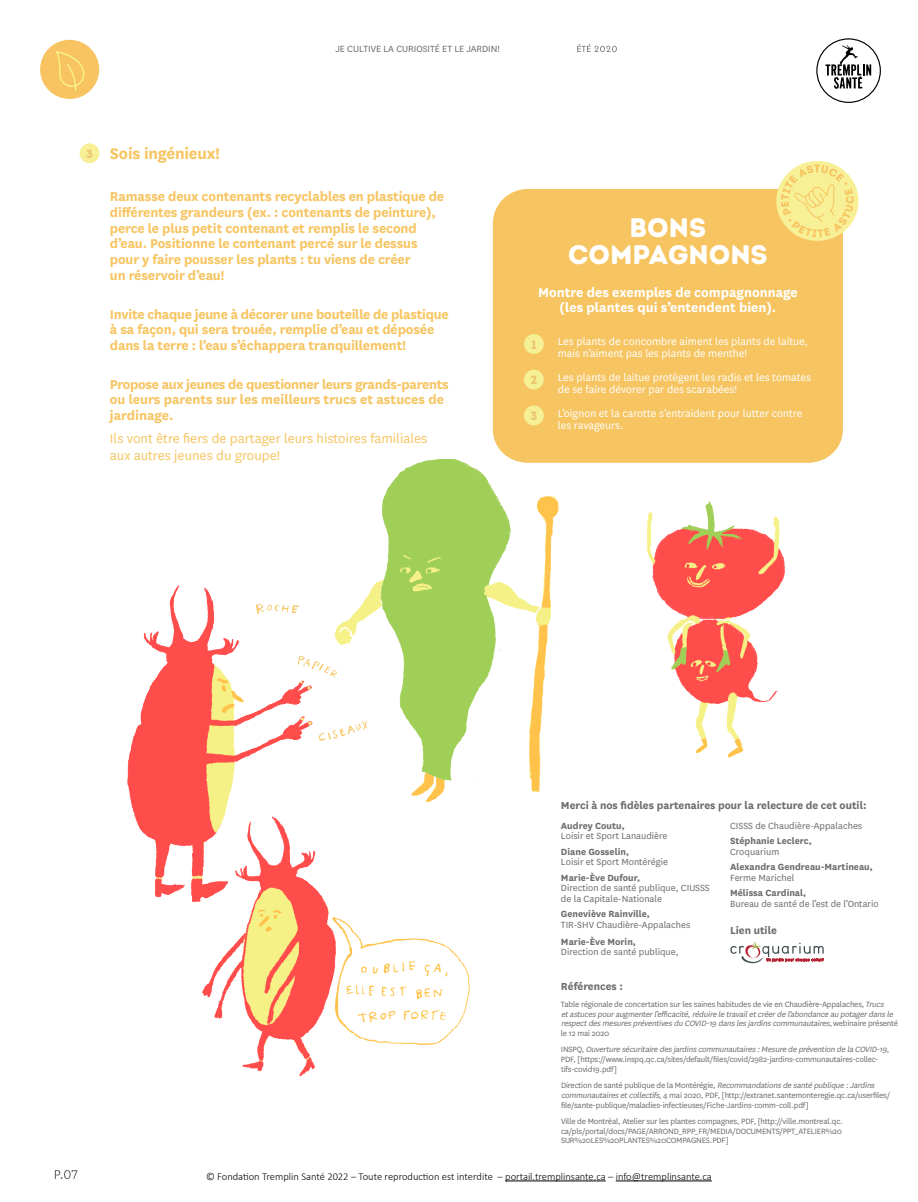
<style>
.page{position:relative;width:918px;height:1202px;background:#fff}
.page>*{position:absolute;margin:0;border:0;box-sizing:border-box;transform-origin:0 0}
.t1{font:26.85px/26.8px "Intro Rust Base";color:#fff;text-align:center}
.t2{font:700 17.85px "National";letter-spacing:-.01em;color:#f7c562}
.t3{font:700 14.85px/15.6px "National";letter-spacing:-.01em;color:#f7c562}
.t4{font:14.85px/16.4px "National";color:#f7c562}
.t5{font:700 14.85px/15.6px "National";color:#fff;text-align:center}
.t6{font:12px/12px "National";color:#fff}
.t7{font:700 12px "National";color:#6b6c6b}
.t8{font:12px "Intro Rust Base";color:#edc570}
.t9{font:10.5px/10.5px "National";color:#6b6c6b}
.t10{font:700 10.5px "National";color:#6b6c6b}
.t11{font:300 10.5px "Calibri";color:#000}
.t12{font:10.5px "National";color:#6c6d6c}
.t13{font:9px/9.8px "National";letter-spacing:-.02em;color:#6b6c6b}
.t14{font:italic 9px/9.8px "National";color:#6b6c6b}
.s1{font-style:normal}
.s2{font-style:italic}
</style>
<div class="page">
<div style="left:816px;top:38px;width:65px;height:65px;border:1px solid #000;border-radius:50%"></div>
<svg style="left:826px;top:45px;width:45px;height:44px"></svg>
<hr style="left:505px;top:1180px;width:101px;height:1px;background:#000">
<hr style="left:616px;top:1180px;width:96px;height:1px;background:#000">
<svg style="left:577px;top:44px;width:40px;height:8px"></svg>
<svg style="left:55px;top:1170px;width:22px;height:9px"></svg>
<img style="left:127px;top:460px;width:695px;height:617px">
<div style="left:493px;top:189px;width:350px;height:274px;background:#f6c460;border-radius:34px"></div>
<div style="left:524px;top:334px;width:20px;height:20px;background:#f5f094;border-radius:50%"></div>
<div style="left:776px;top:161px;width:83px;height:80px;background:#f8f096;border-radius:50%"></div>
<svg style="left:781px;top:165px;width:73px;height:72px"></svg>
<div style="left:40px;top:40px;width:59px;height:59px;background:#f7c461;border-radius:50%"></div>
<svg style="left:56px;top:51px;width:29px;height:40px"></svg>
<div style="left:80px;top:143px;width:19px;height:20px;background:#f8f096;border-radius:50%"></div>
<div style="left:524px;top:369px;width:20px;height:20px;background:#f5f094;border-radius:50%"></div>
<div style="left:524px;top:405px;width:20px;height:20px;background:#f5f094;border-radius:50%"></div>
<svg style="left:730px;top:941px;width:94px;height:23px"></svg>
<p class="t12" style="left:335px;top:42px;width:166px">JE CULTIVE LA CURIOSITÉ ET LE JARDIN!</p>
<h3 class="t8" style="left:86px;top:146px;width:8px">3</h3>
<h2 class="t2" style="left:110px;top:141px;width:111px">Sois ingénieux!</h2>
<p class="t3" style="left:110px;top:188px;width:336px">Ramasse deux contenants recyclables en plastique de différentes grandeurs (ex. : contenants de peinture), perce le plus petit contenant et remplis le second d’eau. Positionne le contenant percé sur le dessus pour y faire pousser les plants : tu viens de créer<br>un réservoir d’eau!</p>
<h3 class="t3" style="left:110px;top:305px;width:340px">Invite chaque jeune à décorer une bouteille de plastique à sa façon, qui sera trouée, remplie d’eau et déposée dans la terre : l’eau s’échappera tranquillement!</h3>
<h3 class="t3" style="left:110px;top:375px;width:340px">Propose aux jeunes de questionner leurs grands-parents ou leurs parents sur les meilleurs trucs et astuces de jardinage.</h3>
<h3 class="t4" style="left:110px;top:430px;width:319px">Ils vont être fiers de partager leurs histoires familiales aux autres jeunes du groupe!</h3>
<h1 class="t1" style="left:568px;top:215px;width:201px">BONS<br>COMPAGNONS</h1>
<h3 class="t5" style="left:538px;top:283px;width:261px">Montre des exemples de compagnonnage (les plantes qui s’entendent bien).</h3>
<h3 class="t6" style="left:558px;top:335px;width:252px">Les plants de concombre aiment les plants de laitue, mais n’aiment pas les plants de menthe!</h3>
<h3 class="t6" style="left:558px;top:371px;width:255px">Les plants de laitue protègent les radis et les tomates de se faire dévorer par des scarabées!</h3>
<h3 class="t6" style="left:558px;top:406px;width:246px">L’oignon et la carotte s’entraident pour lutter contre les ravageurs.</h3>
<h3 class="t8" style="left:531px;top:337px;width:7px">1</h3>
<h3 class="t8" style="left:530px;top:372px;width:8px">2</h3>
<h3 class="t8" style="left:530px;top:408px;width:8px">3</h3>
<h3 class="t7" style="left:561px;top:797px;width:307px">Merci à nos fidèles partenaires pour la relecture de cet outil:</h3>
<p class="t9" style="left:730px;top:819px;width:134px">CISSS de Chaudière-Appalaches</p>
<p class="t10" style="left:730px;top:833px;width:83px">Stéphanie Leclerc,</p>
<p class="t9" style="left:730px;top:845px;width:51px">Croquarium</p>
<p class="t10" style="left:730px;top:859px;width:144px">Alexandra Gendreau-Martineau,</p>
<p class="t9" style="left:730px;top:872px;width:66px">Ferme Marichel</p>
<p class="t10" style="left:730px;top:885px;width:78px">Mélissa Cardinal,</p>
<p class="t9" style="left:730px;top:898px;width:150px">Bureau de santé de l’est de l’Ontario</p>
<p class="t10" style="left:561px;top:818px;width:65px">Audrey Coutu,</p>
<p class="t9" style="left:561px;top:830px;width:108px">Loisir et Sport Lanaudière</p>
<p class="t10" style="left:561px;top:844px;width:70px">Diane Gosselin,</p>
<p class="t9" style="left:561px;top:856px;width:109px">Loisir et Sport Montérégie</p>
<p class="t10" style="left:561px;top:870px;width:81px">Marie-Ève Dufour,</p>
<p class="t9" style="left:561px;top:882px;width:150px">Direction de santé publique, CIUSSS de la Capitale-Nationale</p>
<p class="t10" style="left:561px;top:906px;width:90px">Geneviève Rainville,</p>
<p class="t9" style="left:561px;top:918px;width:131px">TIR-SHV Chaudière-Appalaches</p>
<p class="t10" style="left:561px;top:934px;width:76px">Marie-Ève Morin,</p>
<p class="t9" style="left:561px;top:946px;width:119px">Direction de santé publique,</p>
<h3 class="t7" style="left:561px;top:978px;width:63px">Références :</h3>
<p class="t14" style="left:561px;top:998px;width:339px"><span class="s1">Table régionale de concertation sur les saines habitudes de vie en Chaudière-Appalaches,</span>Trucs etastucespouraugmenterl’efficacité,réduire le travailetcréer de l’abondance au potager dans le respectdesmesurespréventivesdu COVID-19 dansles jardinscommunautaires,<span class="s1">w e b i n a i re p ré s e n t é le 12 mai 2020</span></p>
<p class="t13" style="left:561px;top:1044px;width:332px">I N S P Q , <span class="s2">Ouverture sécuritaire desjardins communautaires : Mesure de prévention de la COVID-19,<br></span>PDF, [https://www.inspq.qc.ca/sites/default/files/covid/2982-jardins-communautaires-collec&shy;tifs-covid19.pdf]</p>
<p class="t13" style="left:561px;top:1080px;width:331px">Direction de santé publique de la Montérégie, <span class="s2">Recommandationsdesantépublique :Jardins communautairesetcollectifs</span>, 4 mai 2020, PDF, [http://extranet.santemonteregie.qc.ca/userfiles/ file/sante-publique/maladies-infectieuses/Fiche-Jardins-comm-coll.pdf]</p>
<p class="t13" style="left:561px;top:1116px;width:283px;text-align:justify">Ville de Montréal, Atelier sur les plantes compagnes, PDF, [http://ville.montreal.qc. ca/pls/portal/docs/PAGE/ARROND_RPP_FR/MEDIA/DOCUMENTS/PPT_ATELIER%20<br>SUR%20LES%20PLANTES%20COMPAGNES.PDF]</p>
<h3 class="t7" style="left:730px;top:921px;width:48px">Lien utile</h3>
<p class="t11" style="left:206px;top:1169px;width:507px">© Fondation Tremplin Santé 2022 – Toute reproduction est interdite – portail.tremplinsante.ca – info@tremplinsante.ca</p>
</div>
